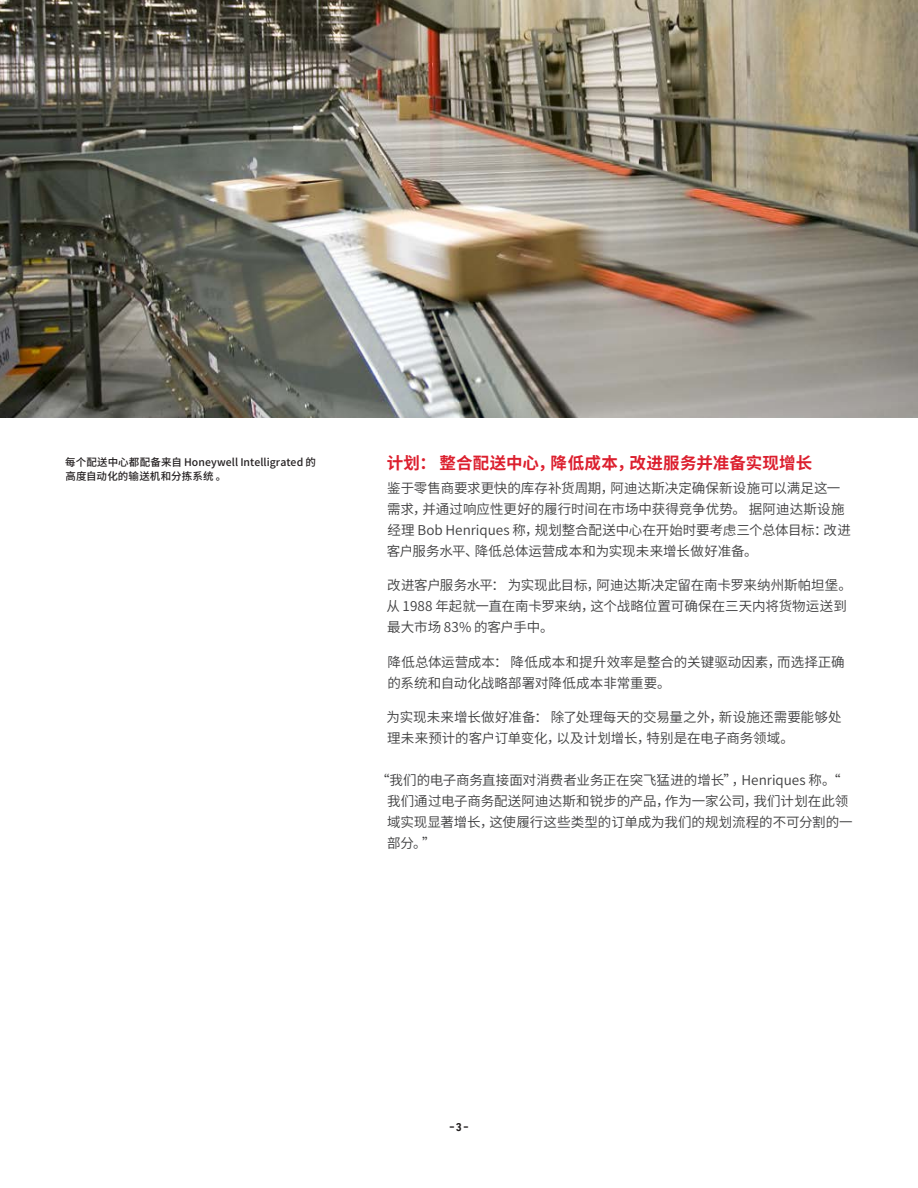
<style>
.page{position:relative;width:918px;height:1188px;background:#fff}
.page>*{position:absolute;margin:0;border:0;box-sizing:border-box;transform-origin:0 0}
.CN_SubHead__025_afte{font:700 16.5px "Source Han Sans CN";letter-spacing:.015em;color:#dc1f2e}
.CN_Body_correct{font:13.5px/21px "Source Han Sans CN";color:#3e3e3f}
.t1{font:800 11.25px "Honeywell Cond";color:#231f20}
.CN_Caption{font:500 10.5px/13.5px "Source Han Sans CN";letter-spacing:.005em;color:#231f20}
</style>
<div class="page">
<img style="left:0;top:0;width:918px;height:418px">
<p class="CN_Caption" style="left:65px;top:456px;width:252px">每个配送中心都配备来自 Honeywell Intelligrated 的高度自动化的输送机和分拣系统 。</p>
<p class="CN_SubHead__025_afte" style="left:387px;top:453px;width:427px">计划： 整合配送中心，降低成本，改进服务并准备实现增长</p>
<p class="CN_Body_correct" style="left:387px;top:477px;width:466px">鉴于零售商要求更快的库存补货周期，阿迪达斯决定确保新设施可以满足这一需求，并通过响应性更好的履行时间在市场中获得竞争优势。 据阿迪达斯设施经理 Bob Henriques 称，规划整合配送中心在开始时要考虑三个总体目标：改进客户服务水平、降低总体运营成本和为实现未来增长做好准备。</p>
<p class="CN_Body_correct" style="left:386px;top:575px;width:467px">改进客户服务水平： 为实现此目标，阿迪达斯决定留在南卡罗来纳州斯帕坦堡。从 1988 年起就一直在南卡罗来纳，这个战略位置可确保在三天内将货物运送到最大市场 83% 的客户手中。</p>
<p class="CN_Body_correct" style="left:387px;top:651px;width:459px">降低总体运营成本： 降低成本和提升效率是整合的关键驱动因素，而选择正确的系统和自动化战略部署对降低成本非常重要。</p>
<p class="CN_Body_correct" style="left:387px;top:707px;width:457px">为实现未来增长做好准备： 除了处理每天的交易量之外，新设施还需要能够处理未来预计的客户订单变化，以及计划增长，特别是在电子商务领域。</p>
<p class="CN_Body_correct" style="left:387px;top:770px;width:467px;text-indent:-11px">“我们的电子商务直接面对消费者业务正在突飞猛进的增长”，Henriques 称。“我们通过电子商务配送阿迪达斯和锐步的产品，作为一家公司，我们计划在此领域实现显著增长，这使履行这些类型的订单成为我们的规划流程的不可分割的一部分。”</p>
<p class="t1" style="left:450px;top:1121px;width:20px">–3–</p>
</div>
